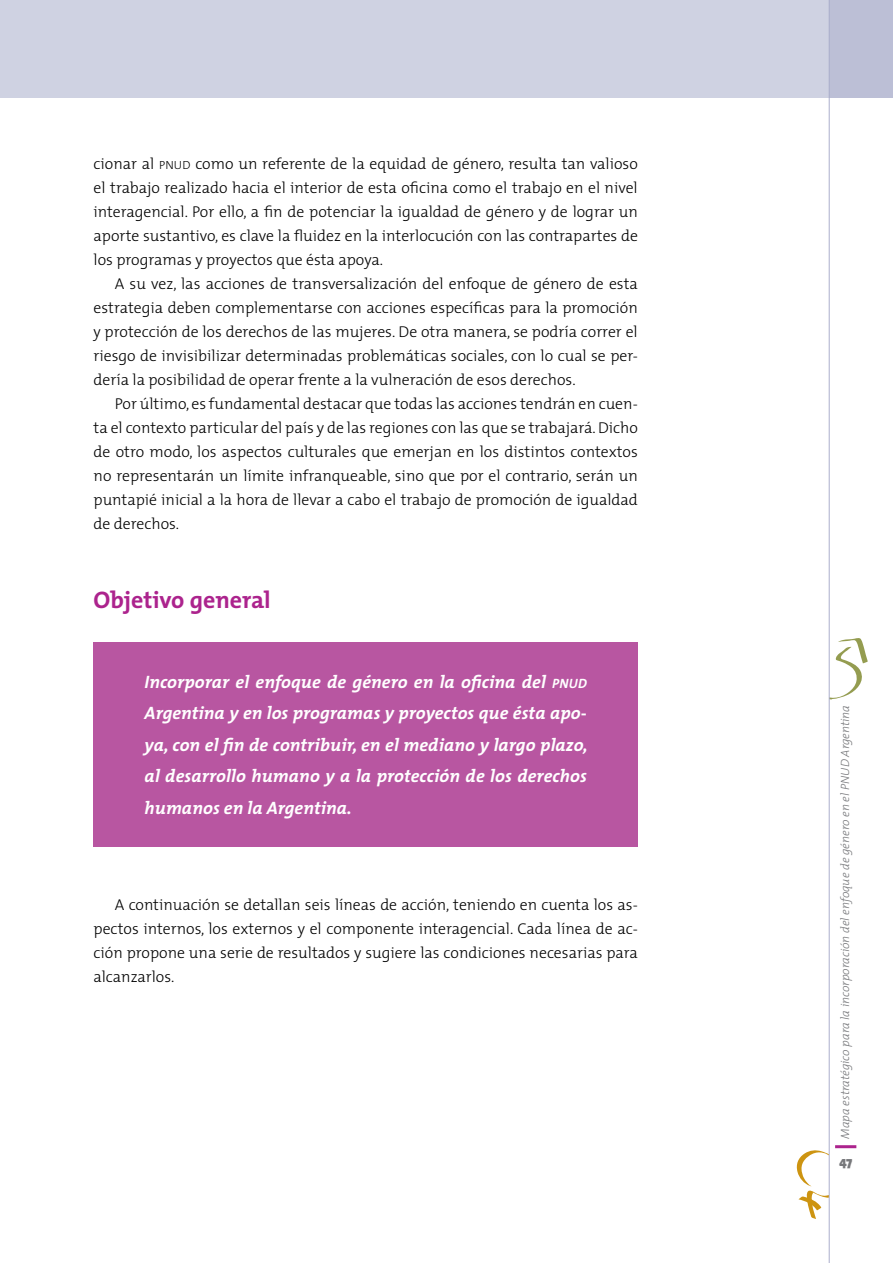
<style>
.page{position:relative;width:893px;height:1263px;background:#fff}
.page>*{position:absolute;margin:0;border:0;box-sizing:border-box;transform-origin:0 0}
.t1{font:700 24px "The Mix";color:#ac238d}
.t2{font:italic 700 18px/31.5px "The Mix";letter-spacing:.005em;color:#fff;text-align:justify}
.t3{font:300 15.75px/24px "The Mix";color:#000;text-align:justify}
.t4{font:900 13.5px "The Mix";color:#77787b}
.t5{font:italic 300 12px "The Mix";color:#77787b}
.s1{font-size:11.85px}
.s2{font-size:13.5px}
</style>
<div class="page">
<svg style="left:828px;top:637px;width:40px;height:63px"></svg>
<svg style="left:796px;top:1149px;width:33px;height:70px"></svg>
<div style="left:0;top:0;width:893px;height:98px;background:#cfd2e2"></div>
<hr style="left:835px;top:1145px;width:21px;height:3px;background:#ac238d">
<div style="left:769px;top:662px;width:60px;height:58px;background:#fff"></div>
<div style="left:829px;top:0;width:64px;height:98px;background:#bcbfd6"></div>
<hr style="left:829px;top:0;width:1px;height:1263px;background:#abafcc">
<div style="left:94px;top:642px;width:544px;height:204px;background:#b856a1"></div>
<p class="t3" style="left:94px;top:151px;width:546px">cionar al <span class="s1">pnud</span> como un referente de la equidad de género, resulta tan valioso el trabajo realizado hacia el interior de esta oficina como el trabajo en el nivel interagencial. Por ello, a fin de potenciar la igualdad de género y de lograr un aporte sustantivo, es clave la fluidez en la interlocución con las contrapartes de los programas y proyectos que ésta apoya.</p>
<p class="t3" style="left:94px;top:271px;width:546px;text-indent:21px">A su vez, las acciones de transversalización del enfoque de género de esta estrategia deben complementarse con acciones específicas para la promoción y protección de los derechos de las mujeres. De otra manera, se podría correr el riesgo de invisibilizar determinadas problemáticas sociales, con lo cual se per&shy;dería la posibilidad de operar frente a la vulneración de esos derechos.</p>
<p class="t3" style="left:94px;top:391px;width:546px;text-indent:21px">Por último, es fundamental destacar que todas las acciones tendrán en cuen&shy;ta el contexto particular del país y de las regiones con las que se trabajará. Dicho de otro modo, los aspectos culturales que emerjan en los distintos contextos no representarán un límite infranqueable, sino que por el contrario, serán un puntapié inicial a la hora de llevar a cabo el trabajo de promoción de igualdad de derechos.</p>
<h1 class="t1" style="left:94px;top:580px;width:179px">Objetivo general</h1>
<p class="t2" style="left:145px;top:666px;width:445px">Incorporar el enfoque de género en la oficina del <span class="s2">pnud </span>Argentina y en los programas y proyectos que ésta apo&shy;ya, con el fin de contribuir, en el mediano y largo plazo, al desarrollo humano y a la protección de los derechos humanos en la Argentina.</p>
<p class="t3" style="left:94px;top:892px;width:546px;text-indent:21px">A continuación se detallan seis líneas de acción, teniendo en cuenta los as&shy;pectos internos, los externos y el componente interagencial. Cada línea de ac&shy;ción propone una serie de resultados y sugiere las condiciones necesarias para alcanzarlos.</p>
<p class="t5" style="left:835px;top:1139px;width:435px;rotate:-90deg">Mapa estratégico para la incorporación del enfoque de género en el PNUD Argentina</p>
<p class="t4" style="left:839px;top:1150px;width:15px">47</p>
</div>
